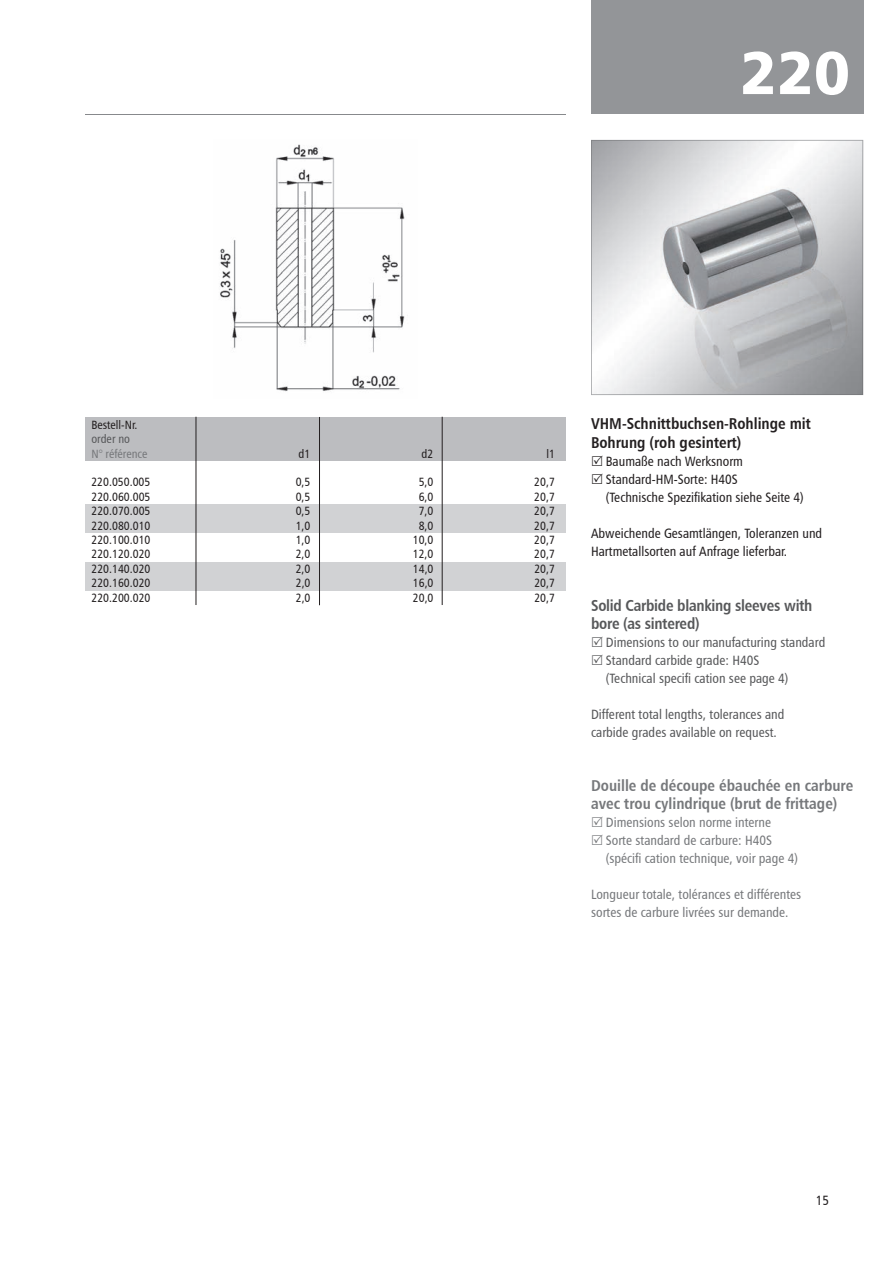
<style>
.page{position:relative;width:893px;height:1263px;background:#fff}
.page>*{position:absolute;margin:0;border:0;box-sizing:border-box;transform-origin:0 0}
.t1{font:60px "Humanist 777 BT Black B";color:#fff}
.t2{font:15.75px/18px "Humanist 777 BT Bold Condensed B";color:#76787b}
.t3{font:15.75px/18.9px "Humanist 777 BT Bold Condensed B";color:#231f20}
.t4{font:15.75px/18.9px "Humanist 777 BT Bold Condensed B";letter-spacing:-.015em;color:#57585a}
.t5{font:13.5px/18px "Humanist 777 BT Roman Condensed B";color:#57585a}
.t6{font:13.5px/18px "Humanist 777 BT Roman Condensed B";color:#76787b}
.t7{font:13.5px/18px "Humanist 777 BT Roman Condensed B";color:#231f20}
.t8{font:12px "Humanist 777 BT Roman Condensed B";color:#231f20}
.t9{font:12px "Humanist 777 BT Roman Condensed B";color:#76787b}
.t10{font:12px "Humanist 777 BT Roman Condensed B";color:#57585a}
</style>
<div class="page">
<img style="left:219px;top:144px;width:186px;height:248px">
<img style="left:591px;top:140px;width:272px;height:255px">
<div style="left:591px;top:0;width:272px;height:114px;background:#939598"></div>
<hr style="left:85px;top:114px;width:481px;height:1px;background:#87898c">
<div style="left:85px;top:417px;width:481px;height:43px;background:#bcbdc0"></div>
<div style="left:85px;top:562px;width:481px;height:29px;background:#d1d2d4"></div>
<div style="left:85px;top:504px;width:481px;height:29px;background:#d1d2d4"></div>
<hr style="left:442px;top:417px;width:1px;height:188px;background:#231f20">
<hr style="left:319px;top:417px;width:1px;height:188px;background:#231f20">
<hr style="left:196px;top:417px;width:1px;height:188px;background:#231f20">
<h1 class="t1" style="left:739px;top:35px;width:112px">220</h1>
<p class="t8" style="left:91px;top:417px;width:47px">Bestell-Nr.</p>
<p class="t10" style="left:91px;top:432px;width:40px">order no</p>
<p class="t9" style="left:91px;top:446px;width:58px">N° référence</p>
<p class="t8" style="left:299px;top:446px;width:13px">d1</p>
<p class="t8" style="left:422px;top:446px;width:13px">d2</p>
<p class="t8" style="left:546px;top:446px;width:10px">l1</p>
<p class="t8" style="left:91px;top:475px;width:61px">220.050.005</p>
<p class="t8" style="left:296px;top:475px;width:16px">0,5</p>
<p class="t8" style="left:419px;top:475px;width:16px">5,0</p>
<p class="t8" style="left:534px;top:475px;width:22px">20,7</p>
<p class="t8" style="left:91px;top:489px;width:61px">220.060.005</p>
<p class="t8" style="left:296px;top:489px;width:16px">0,5</p>
<p class="t8" style="left:419px;top:489px;width:16px">6,0</p>
<p class="t8" style="left:534px;top:489px;width:22px">20,7</p>
<p class="t8" style="left:91px;top:504px;width:61px">220.070.005</p>
<p class="t8" style="left:296px;top:504px;width:16px">0,5</p>
<p class="t8" style="left:419px;top:504px;width:16px">7,0</p>
<p class="t8" style="left:534px;top:504px;width:22px">20,7</p>
<p class="t8" style="left:91px;top:518px;width:61px">220.080.010</p>
<p class="t8" style="left:296px;top:518px;width:16px">1,0</p>
<p class="t8" style="left:419px;top:518px;width:16px">8,0</p>
<p class="t8" style="left:534px;top:518px;width:22px">20,7</p>
<p class="t8" style="left:91px;top:532px;width:61px">220.100.010</p>
<p class="t8" style="left:296px;top:532px;width:16px">1,0</p>
<p class="t8" style="left:413px;top:532px;width:22px">10,0</p>
<p class="t8" style="left:534px;top:532px;width:22px">20,7</p>
<p class="t8" style="left:91px;top:547px;width:61px">220.120.020</p>
<p class="t8" style="left:296px;top:547px;width:16px">2,0</p>
<p class="t8" style="left:413px;top:547px;width:22px">12,0</p>
<p class="t8" style="left:534px;top:547px;width:22px">20,7</p>
<p class="t8" style="left:91px;top:561px;width:61px">220.140.020</p>
<p class="t8" style="left:296px;top:561px;width:16px">2,0</p>
<p class="t8" style="left:413px;top:561px;width:22px">14,0</p>
<p class="t8" style="left:534px;top:561px;width:22px">20,7</p>
<p class="t8" style="left:92px;top:576px;width:61px">220.160.020</p>
<p class="t8" style="left:296px;top:576px;width:16px">2,0</p>
<p class="t8" style="left:413px;top:576px;width:22px">16,0</p>
<p class="t8" style="left:534px;top:576px;width:22px">20,7</p>
<p class="t8" style="left:92px;top:590px;width:61px">220.200.020</p>
<p class="t8" style="left:296px;top:590px;width:16px">2,0</p>
<p class="t8" style="left:413px;top:590px;width:22px">20,0</p>
<p class="t8" style="left:534px;top:590px;width:22px">20,7</p>
<h2 class="t3" style="left:591px;top:413px;width:221px">VHM-Schnittbuchsen-Rohlinge mit<br>Bohrung (roh gesintert)</h2>
<p class="t7" style="left:606px;top:452px;width:199px">Baumaße nach Werksnorm<br>Standard-HM-Sorte: H40S<br>(Technische Spezifikation siehe Seite 4)</p>
<p class="t7" style="left:591px;top:524px;width:233px">Abweichende Gesamtlängen, Toleranzen und<br>Hartmetallsorten auf Anfrage lieferbar.</p>
<h2 class="t4" style="left:591px;top:595px;width:223px">Solid Carbide blanking sleeves with bore (as sintered)</h2>
<p class="t5" style="left:606px;top:633px;width:221px">Dimensions to our manufacturing standard<br>Standard carbide grade: H40S<br>(Technical specifi cation see page 4)</p>
<p class="t5" style="left:591px;top:705px;width:195px">Different total lengths, tolerances and carbide grades available on request.</p>
<h2 class="t2" style="left:591px;top:777px;width:264px">Douille de découpe ébauchée en carbure avec trou cylindrique (brut de frittage)</h2>
<p class="t6" style="left:606px;top:813px;width:193px">Dimensions selon norme interne<br>Sorte standard de carbure: H40S (spécifi cation technique, voir page 4)</p>
<p class="t6" style="left:591px;top:885px;width:212px">Longueur totale, tolérances et différentes sortes de carbure livrées sur demande.</p>
<p class="t7" style="left:816px;top:1191px;width:15px">15</p>
</div>
